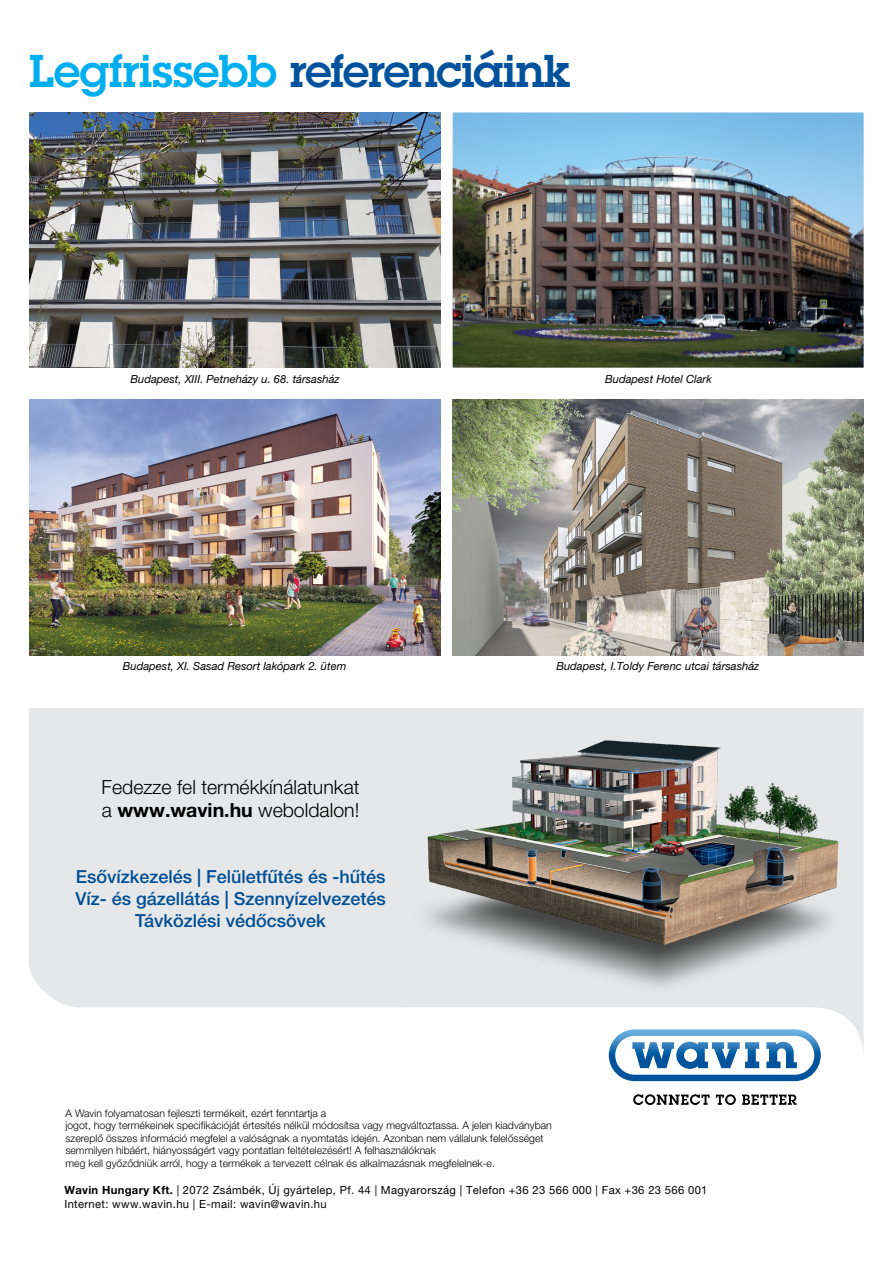
<style>
.page{position:relative;width:893px;height:1263px;background:#fff}
.page>*{position:absolute;margin:0;border:0;box-sizing:border-box;transform-origin:0 0}
.t1{font:600 45px "Lubalin Graphfor Wavin";letter-spacing:-.02em;color:#00529c}
.t2{font:300 19.5px/23.4px "Helvetica Neue LT Pro";color:#000}
.t3{font:500 18px/21.6px "Helvetica Neue LT Pro";color:#004e95;text-align:center}
.t4{font:11.25px/13.5px "Helvetica Neue LT Pro";letter-spacing:.03em;color:#000}
.t5{font:italic 11.25px "Helvetica Neue LT Pro";color:#000}
.t6{font:300 10.5px/12.6px "Helvetica Neue LT Pro";color:#000}
.s1{color:#00aeef}
.s2{font-weight:700}
</style>
<div class="page">
<svg style="left:633px;top:1094px;width:77px;height:11px"></svg>
<svg style="left:716px;top:1094px;width:20px;height:11px"></svg>
<svg style="left:742px;top:1094px;width:54px;height:11px"></svg>
<img style="left:29px;top:113px;width:412px;height:255px">
<img style="left:453px;top:113px;width:411px;height:255px">
<img style="left:29px;top:400px;width:412px;height:255px">
<img style="left:453px;top:400px;width:411px;height:255px">
<svg style="left:29px;top:708px;width:835px;height:374px;fill:#e6e7e8"></svg>
<img style="left:400px;top:721px;width:446px;height:298px">
<h1 class="t1" style="left:29px;top:41px;width:543px"><span class="s1">Legfrissebb</span> referenciáink</h1>
<p class="t5" style="left:130px;top:372px;width:211px">Budapest, XIII. Petneházy u. 68. társasház</p>
<p class="t5" style="left:605px;top:372px;width:108px">Budapest Hotel Clark</p>
<p class="t5" style="left:123px;top:660px;width:225px">Budapest, XI. Sasad Resort lakópark 2. ütem</p>
<p class="t5" style="left:556px;top:660px;width:204px">Budapest, I.Toldy Ferenc utcai társasház</p>
<h2 class="t2" style="left:102px;top:775px;width:259px">Fedezze fel termékkínálatunkat a <span class="s2">www.wavin.hu</span> weboldalon!</h2>
<h3 class="t3" style="left:75px;top:866px;width:312px">Esővízkezelés | Felületfűtés és -hűtés<br>Víz- és gázellátás | Szennyízelvezetés<br>Távközlési védőcsövek</h3>
<p class="t6" style="left:65px;top:1106px;width:488px">A Wavin folyamatosan fejleszti termékeit, ezért fenntartja a<br>jogot, hogy termékeinek specifikációját értesítés nélkül módosítsa vagy megváltoztassa. A jelen kiadványban szereplő összes információ megfelel a valóságnak a nyomtatás idején. Azonban nem vállalunk felelősséget semmilyen hibáért, hiányosságért vagy pontatlan feltételezésért! A felhasználóknak<br>meg kell győződniük arról, hogy a termékek a tervezett célnak és alkalmazásnak megfelelnek-e.</p>
<p class="t4" style="left:64px;top:1183px;width:645px"><span class="s2">Wavin Hungary Kft.</span> | 2072 Zsámbék, Új gyártelep, Pf. 44 | Magyarország | Telefon +36 23 566 000 | Fax +36 23 566 001<br>Internet: www.wavin.hu | E-mail: wavin@wavin.hu</p>
</div>
